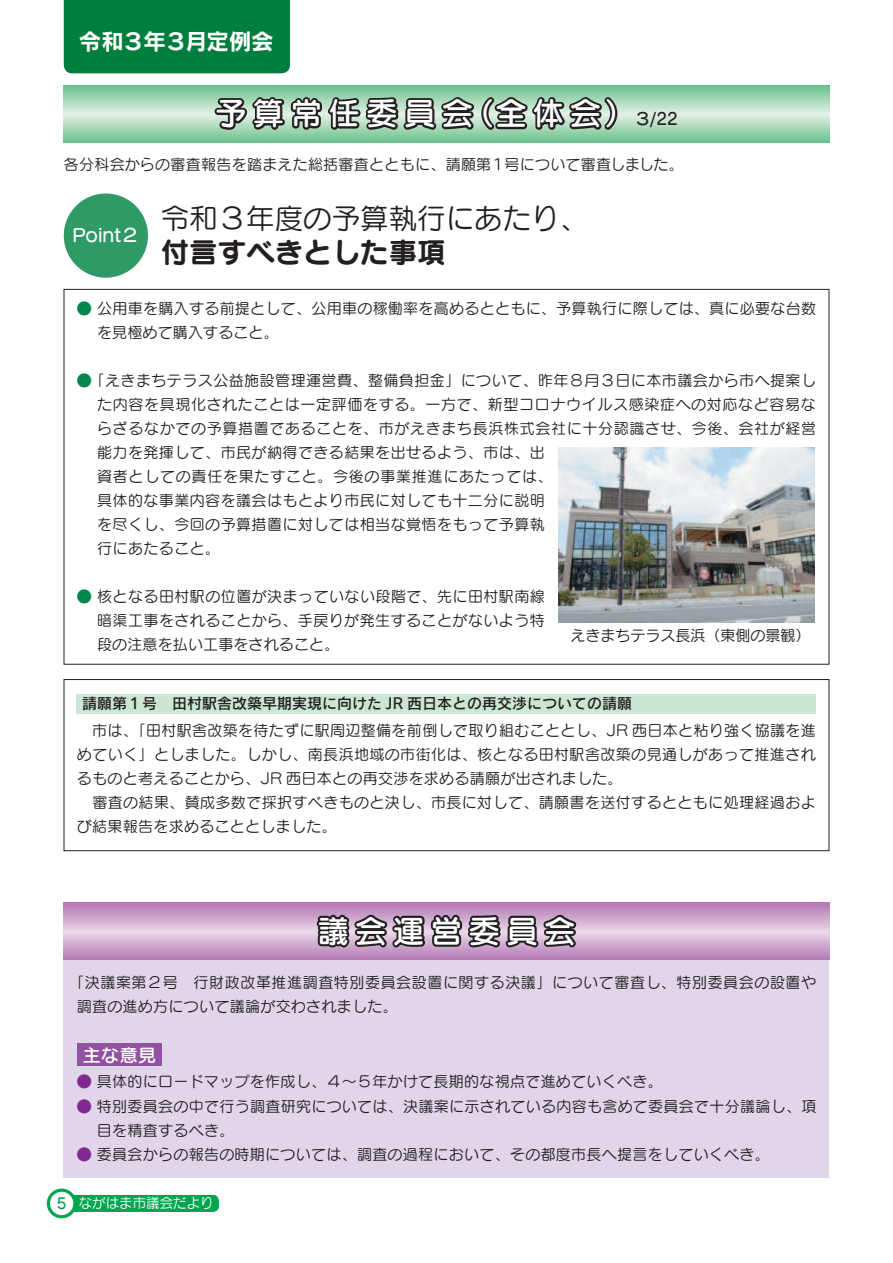
<style>
.page{position:relative;width:893px;height:1263px;background:#fff}
.page>*{position:absolute;margin:0;border:0;box-sizing:border-box;transform-origin:0 0}
.t1{font:31.5px "Seurat Pro DB";letter-spacing:.2em;color:#fff}
.t2{font:28.5px "Seurat Pro M";color:#231f20}
.t3{font:28.5px "Seurat Pro B";color:#231f20}
.t4{font:22.5px "Rodin Pro B";letter-spacing:-.045em;color:#fff}
.t5{font:18px "Seurat Pro DB";color:#fff}
.t6{font:15px/24px "Seurat Pro M";letter-spacing:.025em;color:#231f20}
.t7{font:15px "Rodin Pro DB";color:#231f20}
.t8{font:15px "Seurat Pro M";color:#231f20}
.t9{font:13.5px "Seurat CID M";color:#fff}
.s1{font-size:16.5px;color:#231f20}
.s2{color:#00854a}
.s3{color:#802990}
.s4{font-family:"Seurat CID DB";font-size:15px;color:#00a54f}
</style>
<div class="page">
<div style="left:62px;top:1195px;width:157px;height:17px;background:#00a54f;border-radius:6px"></div>
<svg style="left:48px;top:1190px;width:27px;height:27px"></svg>
<div style="left:47px;top:1188px;width:30px;height:30px;border:3px solid #00a54f;border-radius:50%"></div>
<svg style="left:64px;top:85px;width:765px;height:57px;background:#9ad3af"></svg>
<svg style="left:64px;top:0;width:555px;height:134px"></svg>
<div style="left:64px;top:193px;width:84px;height:85px;background:#2e9a65;border-radius:50%"></div>
<div style="left:77px;top:694px;width:739px;height:19px;background:#cbe6d3"></div>
<div style="left:64px;top:679px;width:765px;height:172px;border:1px solid #231f20"></div>
<div style="left:64px;top:959px;width:765px;height:219px;background:#e0d5e9"></div>
<div style="left:77px;top:1044px;width:84px;height:22px;background:#9252a1"></div>
<svg style="left:64px;top:903px;width:765px;height:57px;background:#cba3cb"></svg>
<svg style="left:315px;top:908px;width:274px;height:43px;background:#756073"></svg>
<img style="left:559px;top:448px;width:256px;height:174px">
<h3 class="t4" style="left:79px;top:27px;width:197px">令和３年３月定例会</h3>
<h1 class="t1" style="left:215px;top:93px;width:464px">予算常任委員会（全体会）<span class="s1">３/22</span></h1>
<p class="t6" style="left:64px;top:152px;width:622px">各分科会からの審査報告を踏まえた総括審査とともに、請願第１号について審査しました。</p>
<h2 class="t2" style="left:161px;top:200px;width:429px">令和３年度の予算執行にあたり、</h2>
<h2 class="t3" style="left:161px;top:233px;width:286px">付言すべきとした事項</h2>
<p class="t5" style="left:73px;top:223px;width:68px">Point２</p>
<p class="t6" style="left:97px;top:296px;width:720px;text-indent:-20px"><span class="s2">●</span> 公用車を購入する前提として、公用車の稼働率を高めるとともに、予算執行に際しては、真に必要な台数を見極めて購入すること。</p>
<p class="t6" style="left:97px;top:368px;width:721px;text-indent:-20px"><span class="s2">●</span> 「えきまちテラス公益施設管理運営費、整備負担金」について、昨年８月３日に本市議会から市へ提案した内容を具現化されたことは一定評価をする。一方で、新型コロナウイルス感染症への対応など容易ならざるなかでの予算措置であることを、市がえきまち長浜株式会社に十分認識させ、今後、会社が経営能力を発揮して、市民が納得できる結果を出せるよう、市は、出<br>資者としての責任を果たすこと。今後の事業推進にあたっては、<br>具体的な事業内容を議会はもとより市民に対しても十二分に説明<br>を尽くし、今回の予算措置に対しては相当な覚悟をもって予算執<br>行にあたること。</p>
<p class="t6" style="left:97px;top:584px;width:449px;text-align:justify;text-indent:-20px"><span class="s2">●</span> 核となる田村駅の位置が決まっていない段階で、先に田村駅南線暗渠工事をされることから、手戻りが発生することがないよう特段の注意を払い工事をされること。</p>
<p class="t8" style="left:570px;top:625px;width:242px">えきまちテラス長浜（東側の景観）</p>
<p class="t7" style="left:82px;top:694px;width:551px">請願第１号　田村駅舎改築早期実現に向けた JR 西日本との再交渉についての請願</p>
<p class="t6" style="left:77px;top:718px;width:740px">　市は、「田村駅舎改築を待たずに駅周辺整備を前倒しで取り組むこととし、JR 西日本と粘り強く協議を進めていく」としました。しかし、南長浜地域の市街化は、核となる田村駅舎改築の見通しがあって推進されるものと考えることから、JR 西日本との再交渉を求める請願が出されました。<br>　審査の結果、賛成多数で採択すべきものと決し、市長に対して、請願書を送付するとともに処理経過および結果報告を求めることとしました。</p>
<h1 class="t1" style="left:317px;top:910px;width:260px">議会運営委員会</h1>
<p class="t6" style="left:77px;top:970px;width:741px;text-indent:-8px">「決議案第２号　行財政改革推進調査特別委員会設置に関する決議」について審査し、特別委員会の設置や調査の進め方について議論が交わされました。</p>
<p class="t5" style="left:77px;top:1043px;width:81px">…主な意見</p>
<p class="t6" style="left:77px;top:1069px;width:587px"><span class="s3">●</span> 具体的にロードマップを作成し、４～５年かけて長期的な視点で進めていくべき。</p>
<p class="t6" style="left:97px;top:1093px;width:721px;text-indent:-20px"><span class="s3">●</span> 特別委員会の中で行う調査研究については、決議案に示されている内容も含めて委員会で十分議論し、項目を精査するべき。</p>
<p class="t6" style="left:77px;top:1141px;width:695px"><span class="s3">●</span> 委員会からの報告の時期については、調査の過程において、その都度市長へ提言をしていくべき。</p>
<p class="t9" style="left:57px;top:1195px;width:158px"><span class="s4">5</span> ながはま市議会だより</p>
</div>
